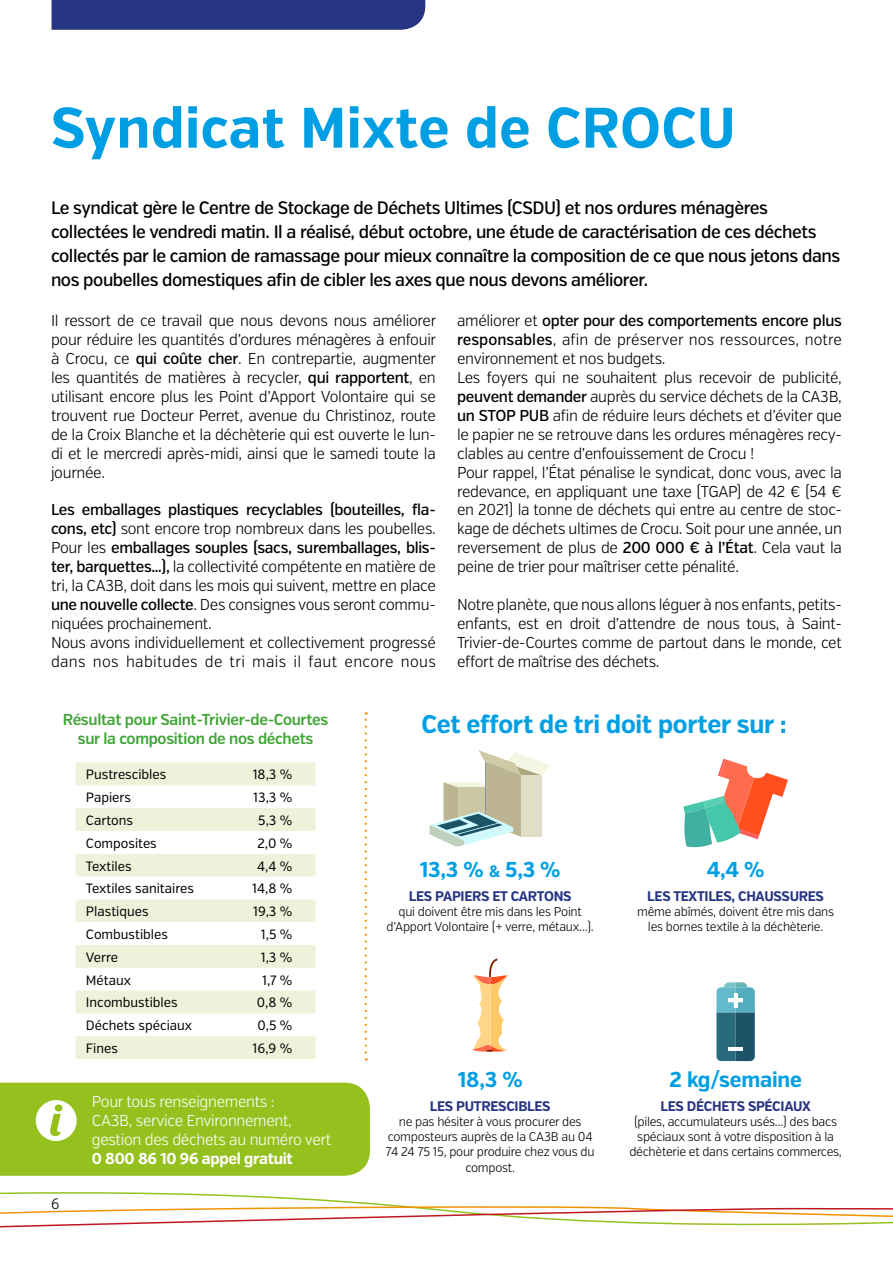
<style>
.page{position:relative;width:893px;height:1263px;background:#fff}
.page>*{position:absolute;margin:0;border:0;box-sizing:border-box;transform-origin:0 0}
.t1{font:700 57px "Verb Cond";letter-spacing:.01em;color:#009fe3}
.t2{font:700 25.5px "Verb Cond";letter-spacing:-.01em;color:#009fe3}
.t3{font:700 21.45px "Verb Cond";letter-spacing:-.01em;color:#009fe3}
.t4{font:500 18px/24px "Verb Cond";letter-spacing:-.025em;color:#000}
.t5{font:300 15.75px/18.9px "Verb Cond";letter-spacing:-.02em;color:#000;text-align:justify}
.t6{font:300 15.75px/18.9px "Verb Cond";letter-spacing:-.02em;color:#fff}
.t7{font:600 15.75px/18.9px "Verb Cond";letter-spacing:-.02em;color:#3fa535;text-align:center}
.t8{font:700 15.75px "Verb Cond";letter-spacing:-.02em;color:#fff}
.t9{font:300 15px "Verb Cond";color:#000}
.t10{font:700 13.95px "Verb Cond";letter-spacing:-.02em;color:#283583}
.t11{font:13.5px "Verb Cond";color:#000}
.t12{font:300 12.6px/15.1px "Verb Cond";letter-spacing:-.02em;color:#000;text-align:center}
.s1{font-weight:500}
.s2{font-size:16.5px}
</style>
<div class="page">
<svg style="left:0;top:1192px;width:233px;height:3px"></svg>
<svg style="left:0;top:1195px;width:893px;height:33px"></svg>
<div style="left:52px;top:0;width:373px;height:30px;background:#283583"></div>
<div style="left:0;top:1083px;width:370px;height:93px;background:#95c11f"></div>
<svg style="left:429px;top:750px;width:122px;height:97px"></svg>
<svg style="left:76px;top:762px;width:239px;height:297px;fill:#ecf3da"></svg>
<svg style="left:683px;top:759px;width:105px;height:89px"></svg>
<svg style="left:716px;top:982px;width:39px;height:79px;background:#4e8c9b"></svg>
<svg style="left:473px;top:958px;width:35px;height:94px"></svg>
<svg style="left:365px;top:712px;width:2px;height:348px"></svg>
<h1 class="t1" style="left:51px;top:93px;width:686px">Syndicat Mixte de CROCU</h1>
<p class="t4" style="left:51px;top:196px;width:791px">Le syndicat gère le Centre de Stockage de Déchets Ultimes (CSDU) et nos ordures ménagères collectées le vendredi matin. Il a réalisé, début octobre, une étude de caractérisation de ces déchets collectés par le camion de ramassage pour mieux connaître la composition de ce que nous jetons dans nos poubelles domestiques afin de cibler les axes que nous devons améliorer.</p>
<p class="t5" style="left:51px;top:312px;width:387px">Il ressort de ce travail que nous devons nous améliorer pour réduire les quantités d’ordures ménagères à enfouir à Crocu, ce <span class="s1">qui coûte cher</span>. En contrepartie, augmenter les quantités de matières à recycler, <span class="s1">qui rapportent</span>, en utilisant encore plus les Point d’Apport Volontaire qui se trouvent rue Docteur Perret, avenue du Christinoz, route de la Croix Blanche et la déchèterie qui est ouverte le lun&shy;di et le mercredi après-midi, ainsi que le samedi toute la journée.</p>
<p class="t5" style="left:51px;top:501px;width:386px;text-align:left"><span class="s1">Les emballages plastiques recyclables (bouteilles, fla&shy;cons, etc)</span> sont encore trop nombreux dans les poubelles.<br>Pour les <span class="s1">emballages souples (sacs, suremballages, blis&shy;ter, barquettes…),</span> la collectivité compétente en matière de tri, la CA3B, doit dans les mois qui suivent, mettre en place <span class="s1">une nouvelle collecte</span>. Des consignes vous seront commu&shy;niquées prochainement.<br>Nous avons individuellement et collectivement progressé dans nos habitudes de tri mais il faut encore nous</p>
<p class="t5" style="left:457px;top:312px;width:386px;text-align:left">améliorer et <span class="s1">opter pour des comportements encore plus responsables</span>, afin de préserver nos ressources, notre environnement et nos budgets.<br>Les foyers qui ne souhaitent plus recevoir de publicité, <span class="s1">peuvent demander</span> auprès du service déchets de la CA3B, <span class="s1">un STOP PUB</span> afin de réduire leurs déchets et d’éviter que le papier ne se retrouve dans les ordures ménagères recy&shy;clables au centre d’enfouissement de Crocu !<br>Pour rappel, l’État pénalise le syndicat, donc vous, avec la redevance, en appliquant une taxe (TGAP) de 42 € (54 € en 2021) la tonne de déchets qui entre au centre de stoc&shy;kage de déchets ultimes de Crocu. Soit pour une année, un reversement de plus de <span class="s1">200 000 € à l’État</span>. Cela vaut la peine de trier pour maîtriser cette pénalité.</p>
<p class="t5" style="left:457px;top:595px;width:386px">Notre planète, que nous allons léguer à nos enfants, petits&shy;enfants, est en droit d’attendre de nous tous, à Saint-Trivier-de-Courtes comme de partout dans le monde, cet effort de maîtrise des déchets.</p>
<p class="t7" style="left:63px;top:710px;width:267px">Résultat pour Saint-Trivier-de-Courtes sur la composition de nos déchets</p>
<p class="t11" style="left:86px;top:767px;width:82px">Pustrescibles</p>
<p class="t11" style="left:253px;top:767px;width:41px">18,3 %</p>
<p class="t11" style="left:86px;top:789px;width:47px">Papiers</p>
<p class="t11" style="left:253px;top:789px;width:41px">13,3 %</p>
<p class="t11" style="left:86px;top:812px;width:49px">Cartons</p>
<p class="t11" style="left:258px;top:812px;width:36px">5,3 %</p>
<p class="t11" style="left:86px;top:835px;width:72px">Composites</p>
<p class="t11" style="left:258px;top:835px;width:36px">2,0 %</p>
<p class="t11" style="left:86px;top:858px;width:47px">Textiles</p>
<p class="t11" style="left:257px;top:858px;width:37px">4,4 %</p>
<p class="t11" style="left:86px;top:881px;width:109px">Textiles sanitaires</p>
<p class="t11" style="left:252px;top:881px;width:42px">14,8 %</p>
<p class="t11" style="left:86px;top:903px;width:64px">Plastiques</p>
<p class="t11" style="left:253px;top:903px;width:41px">19,3 %</p>
<p class="t11" style="left:86px;top:926px;width:84px">Combustibles</p>
<p class="t11" style="left:261px;top:926px;width:33px">1,5 %</p>
<p class="t11" style="left:86px;top:949px;width:34px">Verre</p>
<p class="t11" style="left:261px;top:949px;width:33px">1,3 %</p>
<p class="t11" style="left:86px;top:972px;width:47px">Métaux</p>
<p class="t11" style="left:262px;top:972px;width:32px">1,7 %</p>
<p class="t11" style="left:86px;top:995px;width:93px">Incombustibles</p>
<p class="t11" style="left:257px;top:995px;width:37px">0,8 %</p>
<p class="t11" style="left:86px;top:1017px;width:108px">Déchets spéciaux</p>
<p class="t11" style="left:258px;top:1017px;width:36px">0,5 %</p>
<p class="t11" style="left:86px;top:1040px;width:33px">Fines</p>
<p class="t11" style="left:253px;top:1040px;width:41px">16,9 %</p>
<p class="t9" style="left:51px;top:1195px;width:10px">6</p>
<p class="t6" style="left:92px;top:1092px;width:241px">Pour tous renseignements :<br>CA3B, service Environnement, gestion des déchets au numéro vert</p>
<p class="t8" style="left:92px;top:1149px;width:202px">0 800 86 10 96 appel gratuit</p>
<h2 class="t2" style="left:422px;top:708px;width:367px">Cet effort de tri doit porter sur :</h2>
<h3 class="t3" style="left:420px;top:856px;width:142px">13,3 % <span class="s2">&amp;</span> 5,3 %</h3>
<p class="t10" style="left:409px;top:887px;width:164px">LES PAPIERS ET CARTONS</p>
<p class="t12" style="left:386px;top:904px;width:209px">qui doivent être mis dans les Point d’Apport Volontaire (+ verre, métaux...).</p>
<h3 class="t3" style="left:707px;top:856px;width:59px">4,4 %</h3>
<p class="t10" style="left:647px;top:887px;width:178px">LES TEXTILES, CHAUSSURES</p>
<p class="t12" style="left:637px;top:904px;width:198px">même abîmés, doivent être mis dans les bornes textile à la déchèterie.</p>
<h3 class="t3" style="left:458px;top:1067px;width:66px">18,3 %</h3>
<p class="t10" style="left:430px;top:1098px;width:122px">LES PUTRESCIBLES</p>
<p class="t12" style="left:386px;top:1114px;width:210px">ne pas hésiter à vous procurer des composteurs auprès de la CA3B au 04<br>74 24 75 15, pour produire chez vous du compost.</p>
<h3 class="t3" style="left:669px;top:1067px;width:134px">2 kg/semaine</h3>
<p class="t10" style="left:660px;top:1098px;width:152px">LES DÉCHETS SPÉCIAUX</p>
<p class="t12" style="left:629px;top:1114px;width:214px">(piles, accumulateurs usés...) des bacs spéciaux sont à votre disposition à la déchèterie et dans certains commerces,</p>
</div>
